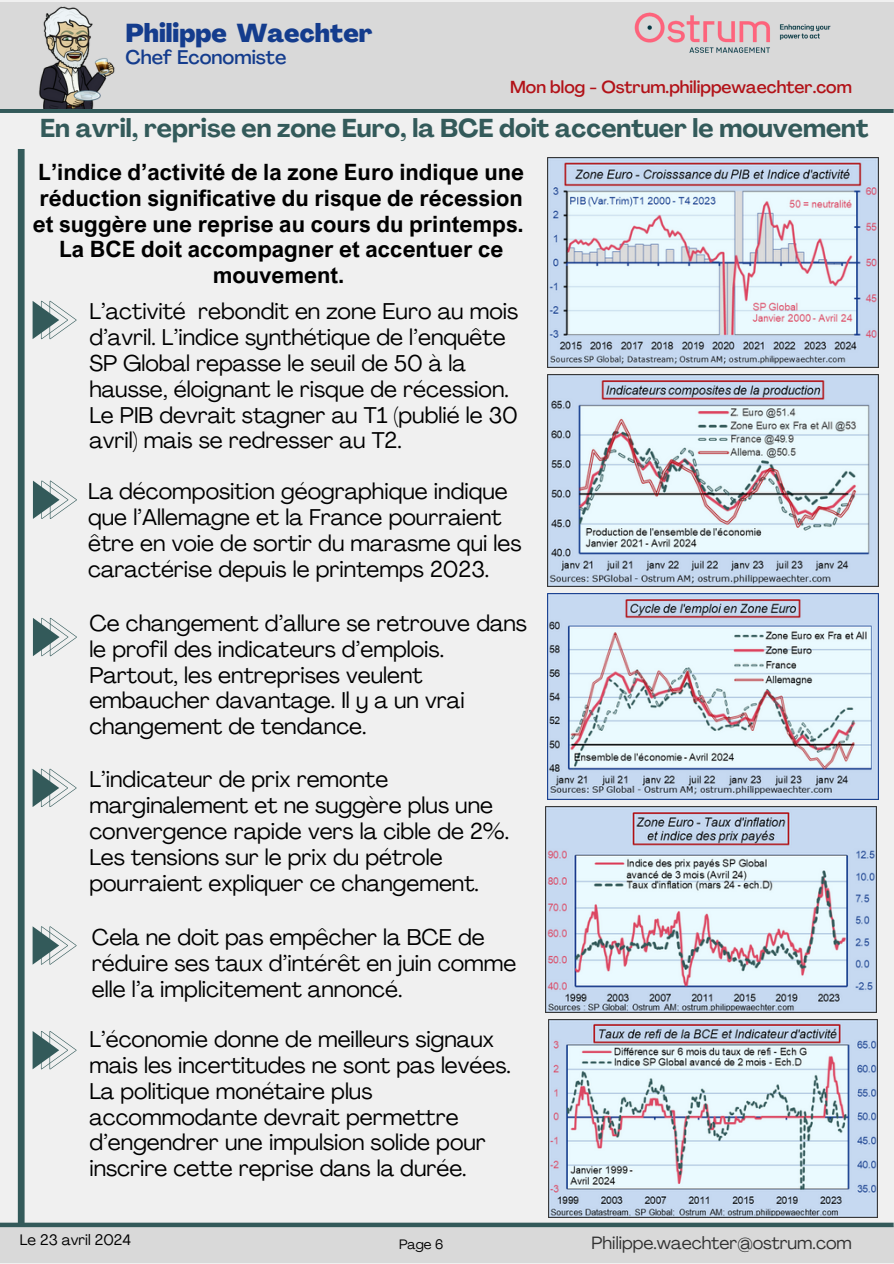
<style>
.page{position:relative;width:894px;height:1264px;background:#fff}
.page>*{position:absolute;margin:0;border:0;box-sizing:border-box;transform-origin:0 0}
.t1{font:700 25.5px "Agrandir";color:#335a5a}
.t2{font:800 25.5px "Agrandir";color:#143c8d}
.t3{font:22.5px/25.8px "Agrandir";color:#000}
.t4{font:700 22.5px/25.8px "Arial Nova";color:#000;text-align:center}
.t5{font:500 19.5px "Agrandir";color:#143c8d}
.t6{font:17.55px "Agrandir";color:#313131}
.t7{font:500 17.1px "Agrandir";color:#b21218}
.t8{font:15px "Agrandir";color:#000}
.t9{font:13.5px "Agrandir";color:#000}
</style>
<div class="page">
<div style="left:0;top:0;width:893px;height:1263px;background:#f0f0f0"></div>
<div style="left:0;top:108px;width:893px;height:5px;background:#335a5a"></div>
<div style="left:0;top:1225px;width:893px;height:37px;background:#d9d9d9"></div>
<div style="left:0;top:1222px;width:893px;height:5px;background:#335a5a"></div>
<div style="left:0;top:2px;width:893px;height:106px;background:#d9d9d9"></div>
<img style="left:39px;top:6px;width:76px;height:102px">
<div style="left:18px;top:149px;width:7px;height:1074px;background:#335a5a"></div>
<img style="left:634px;top:12px;width:197px;height:41px">
<img style="left:547px;top:374px;width:330px;height:212px">
<img style="left:547px;top:158px;width:330px;height:209px">
<img style="left:547px;top:593px;width:331px;height:206px">
<img style="left:545px;top:806px;width:331px;height:206px">
<img style="left:548px;top:1019px;width:328px;height:198px">
<svg style="left:33px;top:301px;width:43px;height:38px"></svg>
<svg style="left:33px;top:480px;width:44px;height:39px"></svg>
<svg style="left:33px;top:618px;width:44px;height:38px"></svg>
<svg style="left:33px;top:768px;width:43px;height:39px"></svg>
<svg style="left:33px;top:926px;width:43px;height:38px"></svg>
<svg style="left:33px;top:1031px;width:43px;height:38px"></svg>
<p class="t2" style="left:125px;top:23px;width:248px">Philippe Waechter</p>
<p class="t5" style="left:125px;top:50px;width:162px">Chef Economiste</p>
<h3 class="t7" style="left:510px;top:80px;width:343px">Mon blog - Ostrum.philippewaechter.com</h3>
<h3 class="t1" style="left:40px;top:118px;width:829px">En avril, reprise en zone Euro, la BCE doit accentuer le mouvement</h3>
<h3 class="t4" style="left:33px;top:158px;width:492px">L’indice d’activité de la zone Euro indique une réduction significative du risque de récession et suggère une reprise au cours du printemps.<br>La BCE doit accompagner et accentuer ce mouvement.</h3>
<p class="t3" style="left:89px;top:300px;width:430px">L’activité rebondit en zone Euro au mois d’avril. L’indice synthétique de l’enquête SP Global repasse le seuil de 50 à la hausse, éloignant le risque de récession.<br>Le PIB devrait stagner au T1 (publié le 30 avril) mais se redresser au T2.</p>
<h3 class="t3" style="left:88px;top:480px;width:435px">La décomposition géographique indique que l’Allemagne et la France pourraient être en voie de sortir du marasme qui les caractérise depuis le printemps 2023.</h3>
<p class="t3" style="left:89px;top:612px;width:439px">Ce changement d’allure se retrouve dans le profil des indicateurs d’emplois.<br>Partout, les entreprises veulent embaucher davantage. Il y a un vrai changement de tendance.</p>
<p class="t3" style="left:89px;top:768px;width:421px">L’indicateur de prix remonte marginalement et ne suggère plus une convergence rapide vers la cible de 2%.<br>Les tensions sur le prix du pétrole pourraient expliquer ce changement.</p>
<p class="t3" style="left:92px;top:926px;width:426px">Cela ne doit pas empêcher la BCE de réduire ses taux d’intérêt en juin comme elle l’a implicitement annoncé.</p>
<p class="t3" style="left:89px;top:1028px;width:423px">L’économie donne de meilleurs signaux mais les incertitudes ne sont pas levées.<br>La politique monétaire plus accommodante devrait permettre d’engendrer une impulsion solide pour inscrire cette reprise dans la durée.</p>
<p class="t8" style="left:20px;top:1234px;width:113px">Le 23 avril 2024</p>
<p class="t6" style="left:591px;top:1235px;width:262px">Philippe.waechter@ostrum.com</p>
<h3 class="t9" style="left:399px;top:1239px;width:46px">Page 6</h3>
</div>
